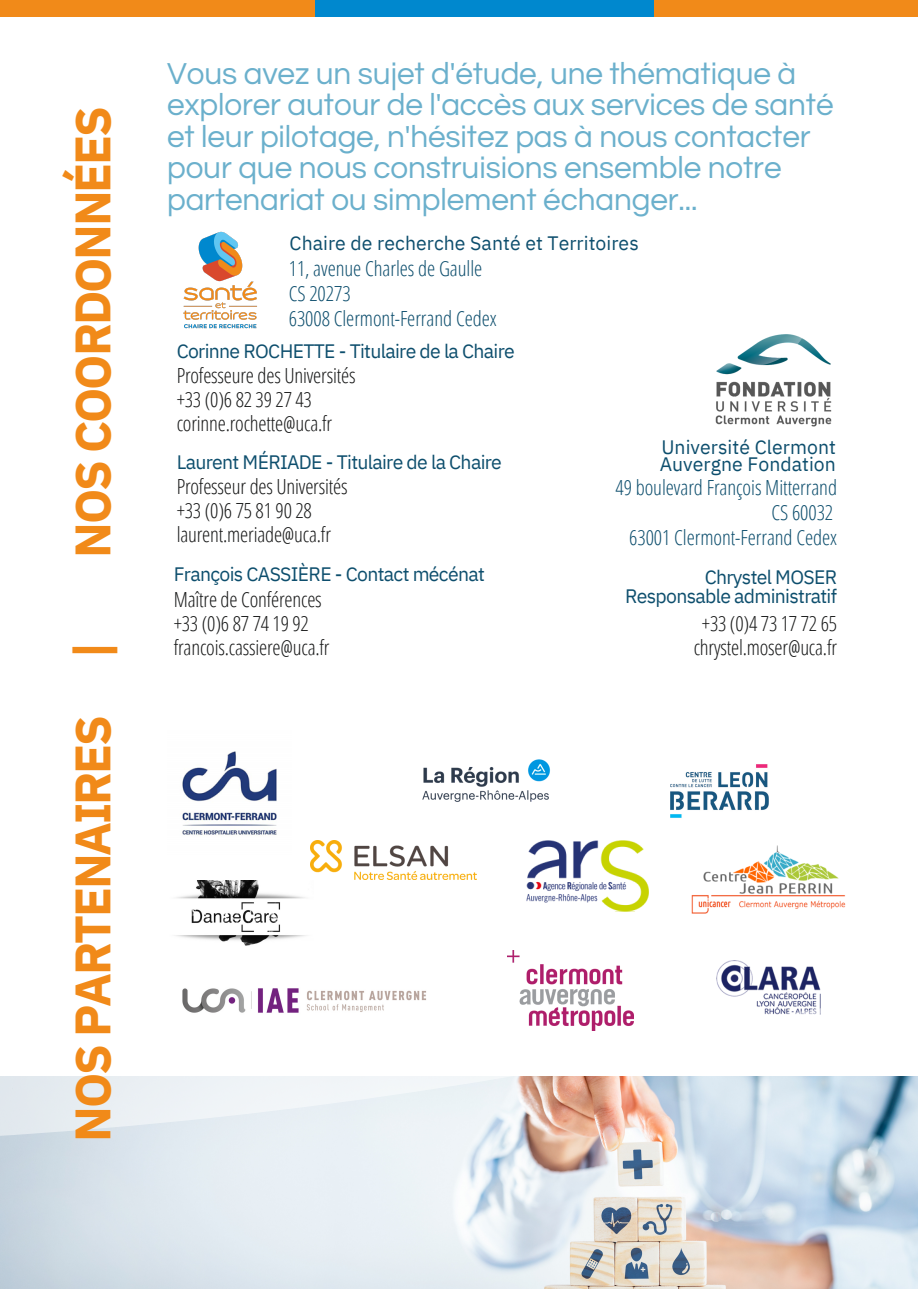
<style>
.page{position:relative;width:918px;height:1289px;background:#fff}
.page>*{position:absolute;margin:0;border:0;box-sizing:border-box;transform-origin:0 0}
.t1{font:700 49.5px "IBM Plex Sans";letter-spacing:-.045em;color:#f18a19}
.t2{font:31.5px/31.5px "Questrial";letter-spacing:-.005em;color:#6bb0cc}
.t3{font:300 20.85px/24px "Open Sans Condensed";letter-spacing:-.01em;color:#171818}
.t4{font:300 20.85px/24.9px "Open Sans Condensed";letter-spacing:-.005em;color:#0d4e6d}
.t5{font:19.35px/18.8px "IBM Plex Sans";letter-spacing:-.035em;color:#0d4e6d;text-align:right}
.t6{font:19.35px/16.6px "IBM Plex Sans";letter-spacing:.005em;color:#0d4e6d}
</style>
<div class="page">
<div style="left:0;top:0;width:918px;height:17px;background:#f18a19"></div>
<div style="left:315px;top:0;width:339px;height:17px;background:#0088ce"></div>
<img style="left:183px;top:231px;width:74px;height:98px">
<img style="left:715px;top:334px;width:117px;height:93px">
<img style="left:0;top:1076px;width:918px;height:212px">
<img style="left:670px;top:764px;width:98px;height:54px">
<img style="left:508px;top:950px;width:115px;height:44px">
<img style="left:311px;top:840px;width:165px;height:39px">
<img style="left:175px;top:880px;width:131px;height:66px">
<img style="left:422px;top:759px;width:128px;height:43px">
<img style="left:716px;top:960px;width:105px;height:34px">
<img style="left:691px;top:845px;width:155px;height:69px">
<img style="left:182px;top:751px;width:95px;height:85px">
<img style="left:527px;top:840px;width:122px;height:71px">
<img style="left:182px;top:988px;width:244px;height:6px">
<svg style="left:0;top:994px;width:898px;height:142px"></svg>
<h1 class="t1" style="left:60px;top:557px;width:453px;rotate:-90deg">NOS COORDONNÉES</h1>
<h1 class="t1" style="left:60px;top:1141px;width:503px;rotate:-90deg">NOS PARTENAIRES |</h1>
<h2 class="t2" style="left:167px;top:58px;width:668px">Vous avez un sujet d'étude, une thématique à explorer autour de l'accès aux services de santé et leur pilotage, n'hésitez pas à nous contacter pour que nous construisions ensemble notre partenariat ou simplement échanger...</h2>
<p class="t6" style="left:290px;top:234px;width:351px">Chaire de recherche Santé et Territoires</p>
<p class="t4" style="left:289px;top:255px;width:209px">11, avenue Charles de Gaulle<br>CS 20273<br>63008 Clermont-Ferrand Cedex</p>
<p class="t5" style="left:177px;top:342px;width:340px">Corinne ROCHETTE - Titulaire de la Chaire</p>
<p class="t3" style="left:177px;top:362px;width:180px">Professeure des Universités +33 (0)6 82 39 27 43 corinne.rochette@uca.fr</p>
<p class="t5" style="left:177px;top:452px;width:327px">Laurent MÉRIADE - Titulaire de la Chaire</p>
<p class="t6" style="left:660px;top:438px;width:178px">Université Clermont<br>Auvergne Fondation</p>
<p class="t4" style="left:615px;top:474px;width:223px;text-align:right">49 boulevard François Mitterrand<br>CS 60032<br>63001 Clermont-Ferrand Cedex</p>
<p class="t5" style="left:625px;top:567px;width:214px">Chrystel MOSER<br>Responsable administratif</p>
<p class="t3" style="left:694px;top:610px;width:145px;text-align:center">+33 (0)4 73 17 72 65 chrystel.moser@uca.fr</p>
<p class="t3" style="left:177px;top:474px;width:172px">Professeur des Universités +33 (0)6 75 81 90 28 laurent.meriade@uca.fr</p>
<p class="t5" style="left:174px;top:564px;width:313px">François CASSIÈRE - Contact mécénat</p>
<p class="t3" style="left:174px;top:586px;width:157px">Maître de Conférences +33 (0)6 87 74 19 92 francois.cassiere@uca.fr</p>
</div>
